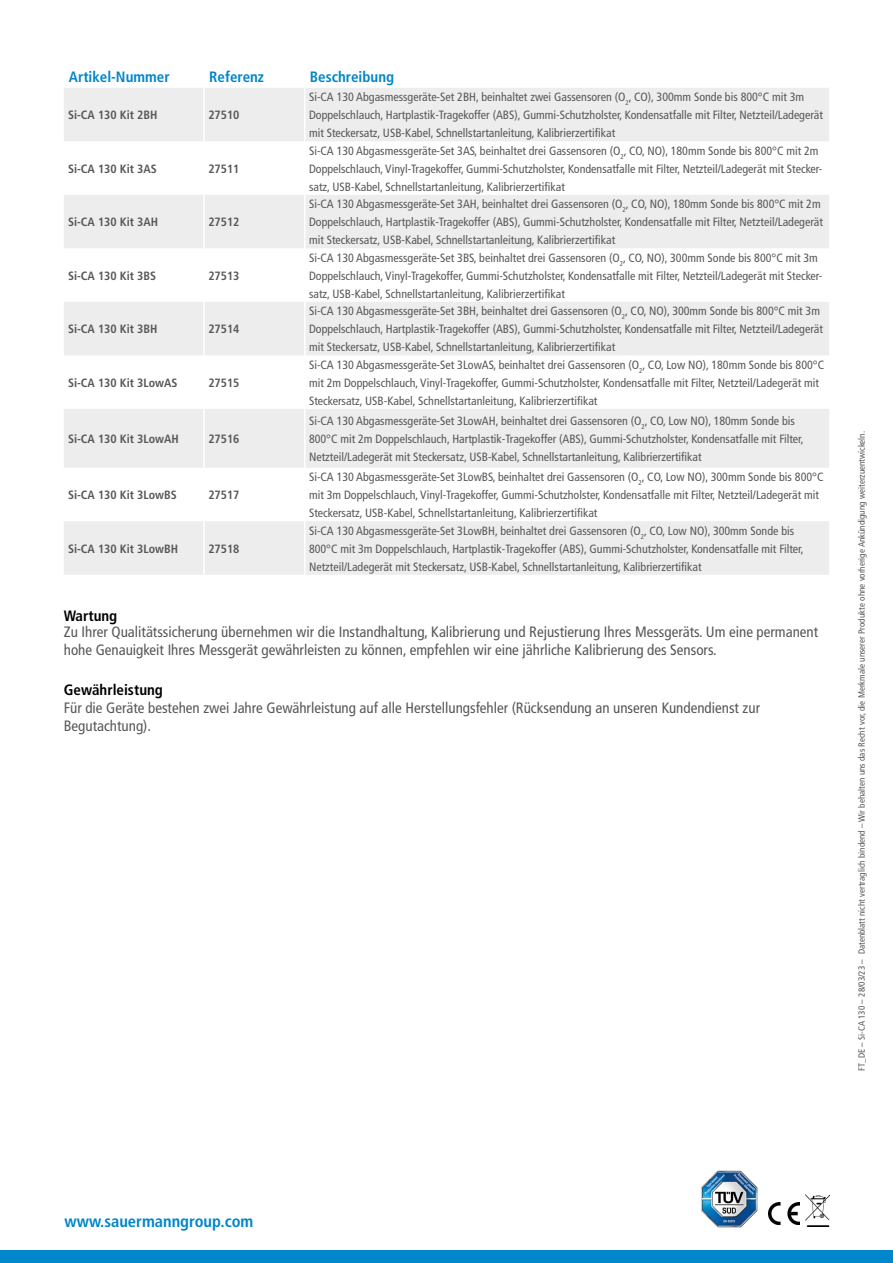
<style>
.page{position:relative;width:893px;height:1263px;background:#fff}
.page>*{position:absolute;margin:0;border:0;box-sizing:border-box;transform-origin:0 0}
.t1{font:700 condensed 16.5px "Frutiger LT Std";color:#0086ca}
.t2{font:condensed 15px/18px "Frutiger LT Std";color:#575756}
.t3{font:700 condensed 15px "Frutiger LT Std";color:#0086ca}
.t4{font:700 condensed 15px "Frutiger LT Std";color:#000}
.t5{font:condensed 12px/18px "Frutiger LT Std";color:#575756}
.t6{font:700 condensed 12px "Frutiger LT Std";color:#575756}
.t7{font:condensed 9px "Frutiger LT Std";color:#575756}
</style>
<div class="page">
<img style="left:768px;top:1202px;width:32px;height:23px">
<img style="left:806px;top:1194px;width:24px;height:33px">
<div style="left:0;top:1251px;width:893px;height:12px;background:#0086ca"></div>
<svg style="left:64px;top:88px;width:765px;height:487px;fill:#ededed"></svg>
<hr style="left:203px;top:88px;width:2px;height:53px;background:#fff">
<hr style="left:304px;top:88px;width:1px;height:53px;background:#fff">
<hr style="left:203px;top:141px;width:2px;height:54px;background:#fff">
<hr style="left:304px;top:141px;width:1px;height:54px;background:#fff">
<hr style="left:203px;top:195px;width:2px;height:53px;background:#fff">
<hr style="left:304px;top:195px;width:1px;height:53px;background:#fff">
<hr style="left:203px;top:248px;width:2px;height:54px;background:#fff">
<hr style="left:304px;top:248px;width:1px;height:54px;background:#fff">
<hr style="left:203px;top:302px;width:2px;height:53px;background:#fff">
<hr style="left:304px;top:302px;width:1px;height:53px;background:#fff">
<hr style="left:203px;top:355px;width:2px;height:54px;background:#fff">
<hr style="left:304px;top:355px;width:1px;height:54px;background:#fff">
<hr style="left:203px;top:409px;width:2px;height:59px;background:#fff">
<hr style="left:304px;top:409px;width:1px;height:59px;background:#fff">
<hr style="left:203px;top:468px;width:2px;height:53px;background:#fff">
<hr style="left:304px;top:468px;width:1px;height:53px;background:#fff">
<hr style="left:203px;top:521px;width:2px;height:54px;background:#fff">
<hr style="left:304px;top:521px;width:1px;height:54px;background:#fff">
<img style="left:701px;top:1170px;width:57px;height:58px">
<p class="t3" style="left:69px;top:68px;width:102px">Artikel-Nummer</p>
<p class="t3" style="left:209px;top:68px;width:56px">Referenz</p>
<p class="t3" style="left:310px;top:68px;width:86px">Beschreibung</p>
<p class="t6" style="left:68px;top:108px;width:91px">Si-CA 130 Kit 2BH</p>
<p class="t6" style="left:208px;top:108px;width:33px">27510</p>
<p class="t5" style="left:309px;top:88px;width:516px">Si-CA 130 Abgasmessgeräte-Set 2BH, beinhaltet zwei Gassensoren (O<sub>2</sub>, CO), 300mm Sonde bis 800°C mit 3m<br>Doppelschlauch, Hartplastik-Tragekoffer (ABS), Gummi-Schutzholster, Kondensatfalle mit Filter, Netzteil/Ladegerät mit Steckersatz, USB-Kabel, Schnellstartanleitung, Kalibrierzertifikat</p>
<p class="t6" style="left:68px;top:161px;width:90px">Si-CA 130 Kit 3AS</p>
<p class="t6" style="left:208px;top:161px;width:33px">27511</p>
<p class="t6" style="left:68px;top:215px;width:92px">Si-CA 130 Kit 3AH</p>
<p class="t6" style="left:208px;top:215px;width:33px">27512</p>
<p class="t6" style="left:68px;top:268px;width:90px">Si-CA 130 Kit 3BS</p>
<p class="t6" style="left:208px;top:268px;width:33px">27513</p>
<p class="t6" style="left:68px;top:322px;width:91px">Si-CA 130 Kit 3BH</p>
<p class="t6" style="left:208px;top:322px;width:33px">27514</p>
<p class="t6" style="left:68px;top:375px;width:111px">Si-CA 130 Kit 3LowAS</p>
<p class="t6" style="left:208px;top:375px;width:33px">27515</p>
<p class="t6" style="left:68px;top:431px;width:112px">Si-CA 130 Kit 3LowAH</p>
<p class="t6" style="left:208px;top:431px;width:33px">27516</p>
<p class="t6" style="left:68px;top:488px;width:110px">Si-CA 130 Kit 3LowBS</p>
<p class="t6" style="left:208px;top:488px;width:33px">27517</p>
<p class="t6" style="left:68px;top:541px;width:112px">Si-CA 130 Kit 3LowBH</p>
<p class="t6" style="left:208px;top:541px;width:33px">27518</p>
<p class="t5" style="left:309px;top:141px;width:515px">Si-CA 130 Abgasmessgeräte-Set 3AS, beinhaltet drei Gassensoren (O<sub>2</sub>, CO, NO), 180mm Sonde bis 800°C mit 2m<br>Doppelschlauch, Vinyl-Tragekoffer, Gummi-Schutzholster, Kondensatfalle mit Filter, Netzteil/Ladegerät mit Stecker&shy;satz, USB-Kabel, Schnellstartanleitung, Kalibrierzertifikat</p>
<p class="t5" style="left:309px;top:195px;width:516px">Si-CA 130 Abgasmessgeräte-Set 3AH, beinhaltet drei Gassensoren (O<sub>2</sub>, CO, NO), 180mm Sonde bis 800°C mit 2m<br>Doppelschlauch, Hartplastik-Tragekoffer (ABS), Gummi-Schutzholster, Kondensatfalle mit Filter, Netzteil/Ladegerät mit Steckersatz, USB-Kabel, Schnellstartanleitung, Kalibrierzertifikat</p>
<p class="t5" style="left:309px;top:248px;width:515px">Si-CA 130 Abgasmessgeräte-Set 3BS, beinhaltet drei Gassensoren (O<sub>2</sub>, CO, NO), 300mm Sonde bis 800°C mit 3m<br>Doppelschlauch, Vinyl-Tragekoffer, Gummi-Schutzholster, Kondensatfalle mit Filter, Netzteil/Ladegerät mit Stecker&shy;satz, USB-Kabel, Schnellstartanleitung, Kalibrierzertifikat</p>
<p class="t5" style="left:309px;top:302px;width:516px">Si-CA 130 Abgasmessgeräte-Set 3BH, beinhaltet drei Gassensoren (O<sub>2</sub>, CO, NO), 300mm Sonde bis 800°C mit 3m<br>Doppelschlauch, Hartplastik-Tragekoffer (ABS), Gummi-Schutzholster, Kondensatfalle mit Filter, Netzteil/Ladegerät mit Steckersatz, USB-Kabel, Schnellstartanleitung, Kalibrierzertifikat</p>
<p class="t5" style="left:309px;top:355px;width:517px">Si-CA 130 Abgasmessgeräte-Set 3LowAS, beinhaltet drei Gassensoren (O<sub>2</sub>, CO, Low NO), 180mm Sonde bis 800°C mit 2m Doppelschlauch, Vinyl-Tragekoffer, Gummi-Schutzholster, Kondensatfalle mit Filter, Netzteil/Ladegerät mit<br>Steckersatz, USB-Kabel, Schnellstartanleitung, Kalibrierzertifikat</p>
<p class="t5" style="left:309px;top:412px;width:496px">Si-CA 130 Abgasmessgeräte-Set 3LowAH, beinhaltet drei Gassensoren (O<sub>2</sub>, CO, Low NO), 180mm Sonde bis<br>800°C mit 2m Doppelschlauch, Hartplastik-Tragekoffer (ABS), Gummi-Schutzholster, Kondensatfalle mit Filter,<br>Netzteil/Ladegerät mit Steckersatz, USB-Kabel, Schnellstartanleitung, Kalibrierzertifikat</p>
<p class="t5" style="left:309px;top:468px;width:516px">Si-CA 130 Abgasmessgeräte-Set 3LowBS, beinhaltet drei Gassensoren (O<sub>2</sub>, CO, Low NO), 300mm Sonde bis 800°C mit 3m Doppelschlauch, Vinyl-Tragekoffer, Gummi-Schutzholster, Kondensatfalle mit Filter, Netzteil/Ladegerät mit<br>Steckersatz, USB-Kabel, Schnellstartanleitung, Kalibrierzertifikat</p>
<p class="t5" style="left:309px;top:521px;width:496px">Si-CA 130 Abgasmessgeräte-Set 3LowBH, beinhaltet drei Gassensoren (O<sub>2</sub>, CO, Low NO), 300mm Sonde bis<br>800°C mit 3m Doppelschlauch, Hartplastik-Tragekoffer (ABS), Gummi-Schutzholster, Kondensatfalle mit Filter,<br>Netzteil/Ladegerät mit Steckersatz, USB-Kabel, Schnellstartanleitung, Kalibrierzertifikat</p>
<p class="t4" style="left:64px;top:607px;width:55px">Wartung</p>
<p class="t2" style="left:64px;top:623px;width:756px">Zu Ihrer Qualitätssicherung übernehmen wir die Instandhaltung, Kalibrierung und Rejustierung Ihres Messgeräts. Um eine permanent hohe Genauigkeit Ihres Messgerät gewährleisten zu können, empfehlen wir eine jährliche Kalibrierung des Sensors.</p>
<p class="t4" style="left:64px;top:681px;width:101px">Gewährleistung</p>
<p class="t2" style="left:64px;top:699px;width:698px">Für die Geräte bestehen zwei Jahre Gewährleistung auf alle Herstellungsfehler (Rücksendung an unseren Kundendienst zur<br>Begutachtung).</p>
<p class="t7" style="left:856px;top:1071px;width:641px;rotate:-90deg">FT_DE – Si-CA 130 – 28/03/23 – Datenblatt nicht vertraglich bindend – Wir behalten uns das Recht vor, die Merkmale unserer Produkte ohne vorherige Ankündigung weiterzuentwickeln.</p>
<h1 class="t1" style="left:65px;top:1211px;width:190px">www.sauermanngroup.com</h1>
</div>
